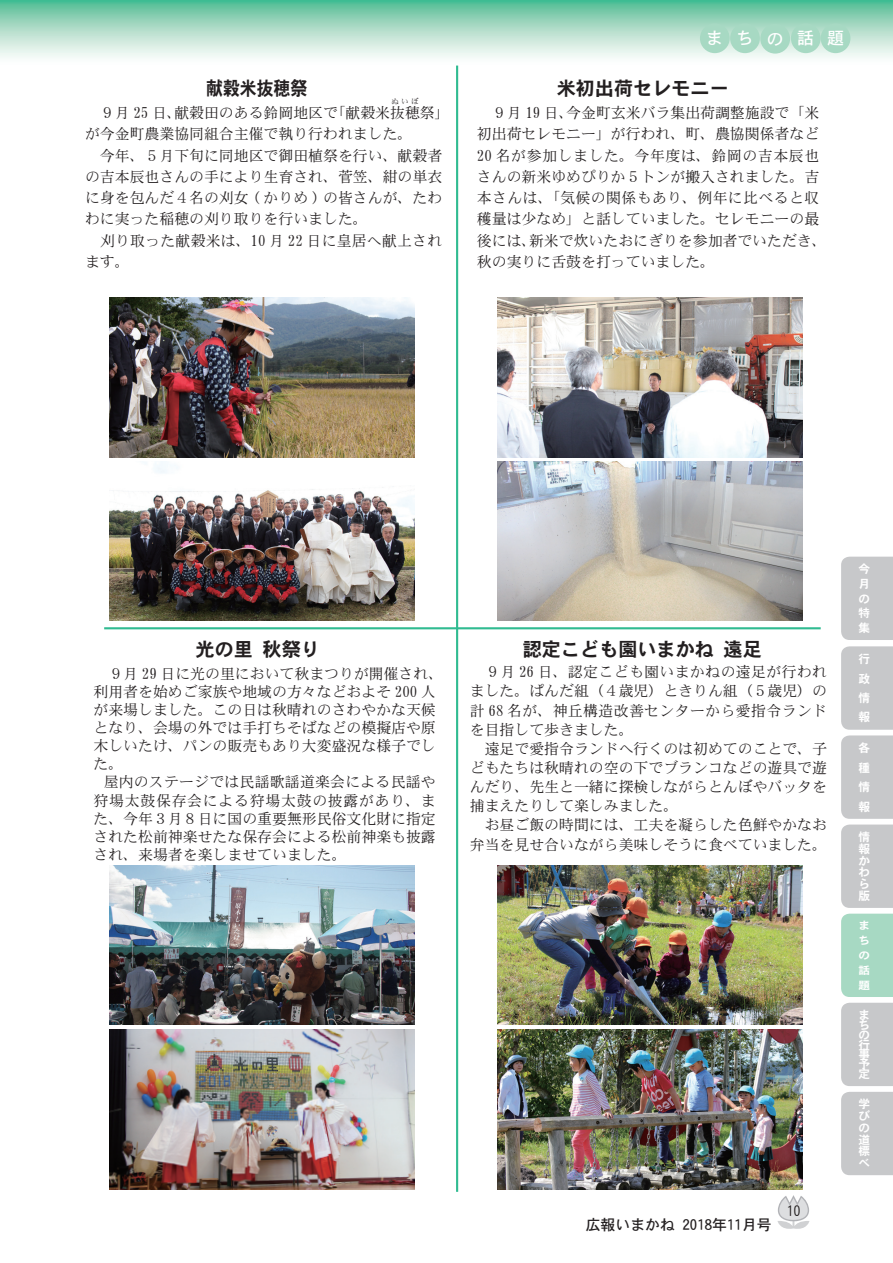
<style>
.page{position:relative;width:893px;height:1263px;background:#fff}
.page>*{position:absolute;margin:0;border:0;box-sizing:border-box;transform-origin:0 0}
.t1{font:19.2px "DFHS Gothic W7 WIN RKSJ H";color:#231f20}
.t2{font:19.2px "DFHS Gothic W7 WIN RKSJ H";color:#231f20;scale:.88 1}
.t3{font:16.95px "DFHS Gothic W5 WIN RKSJ H";color:#fff}
.t4{font:14.85px/19.2px "DFHS Mincho W3 WIN RKSJ H";color:#231f20}
.t5{font:14.85px "DFHS Mincho W3 WIN RKSJ H";letter-spacing:.04em;color:#231f20}
.t6{font:14.85px "DFHS Mincho W3 WIN RKSJ H";letter-spacing:.025em;color:#231f20}
.t7{font:14.85px "DFHS Gothic W5 WIN RKSJ H";color:#231f20}
.t8{font:14.4px "DF Maru Gothic Md WIN RKSJ H";color:#231f20}
.t9{font:11.7px/11.7px "DFHS Gothic W7 WIN RKSJ H";color:#fff;text-align:justify}
.t10{font:10.5px/14.9px "DFHS Gothic W7 WIN RKSJ H";color:#fff;text-align:justify;scale:1.11 1}
.t11{font:7.5px "DFHS Mincho W3 WIN RKSJ H";color:#231f20}
</style>
<div class="page">
<svg style="left:777px;top:1195px;width:32px;height:34px"></svg>
<svg style="left:0;top:0;width:893px;height:58px;background:#a7dbc6"></svg>
<div style="left:700px;top:23px;width:30px;height:30px;background:#a7d9c3;border-radius:50%"></div>
<div style="left:730px;top:23px;width:30px;height:30px;background:#a7d9c3;border-radius:50%"></div>
<div style="left:760px;top:24px;width:30px;height:30px;background:#a7d9c3;border-radius:50%"></div>
<div style="left:791px;top:23px;width:30px;height:30px;background:#a7d9c3;border-radius:50%"></div>
<div style="left:821px;top:23px;width:29px;height:30px;background:#a7d9c3;border-radius:50%"></div>
<div style="left:841px;top:646px;width:52px;height:262px;background:#c7c8ca"></div>
<div style="left:841px;top:914px;width:52px;height:83px;background:#a7d9c3"></div>
<div style="left:841px;top:1003px;width:52px;height:83px;background:#c7c8ca"></div>
<div style="left:841px;top:1092px;width:52px;height:83px;background:#c7c8ca"></div>
<div style="left:841px;top:557px;width:52px;height:83px;background:#c7c8ca"></div>
<hr style="left:104px;top:627px;width:717px;height:2px;background:#30bb91">
<hr style="left:456px;top:66px;width:2px;height:1126px;background:#30bb91">
<img style="left:497px;top:298px;width:305px;height:159px">
<img style="left:497px;top:461px;width:305px;height:160px">
<img style="left:110px;top:298px;width:305px;height:159px">
<img style="left:110px;top:461px;width:305px;height:160px">
<img style="left:497px;top:865px;width:305px;height:159px">
<img style="left:497px;top:1030px;width:305px;height:159px">
<img style="left:110px;top:865px;width:305px;height:159px">
<img style="left:110px;top:1030px;width:305px;height:159px">
<p class="t3" style="left:706px;top:30px;width:19px">ま</p>
<p class="t3" style="left:736px;top:30px;width:19px">ち</p>
<p class="t3" style="left:767px;top:30px;width:19px">の</p>
<p class="t3" style="left:797px;top:30px;width:19px">話</p>
<p class="t3" style="left:827px;top:30px;width:19px">題</p>
<p class="t2" style="left:206px;top:79px;width:116px">献穀米抜穂祭</p>
<p class="t11" style="left:391px;top:98px;width:29px">ぬいぼ</p>
<p class="t4" style="left:85px;top:124px;width:359px;line-height:21.3px">が今金町農業協同組合主催で執り行われました。<br>　今年、５月下旬に同地区で御田植祭を行い、献穀者の吉本辰也さんの手により生育され、菅笠、紺の単衣に身を包んだ４名の刈女 ( かりめ ) の皆さんが、たわわに実った稲穂の刈り取りを行いました。<br>　刈り取った献穀米は、10 月 22 日に皇居へ献上されます。</p>
<p class="t4" style="left:174px;top:104px;width:165px">献穀田のある鈴岡地区で</p>
<p class="t4" style="left:331px;top:104px;width:121px">「献穀米抜穂祭「</p>
<p class="t4" style="left:85px;top:104px;width:98px">　９月 25 日、</p>
<p class="t1" style="left:557px;top:79px;width:174px">米初出荷セレモニー</p>
<p class="t4" style="left:566px;top:104px;width:254px">今金町玄米バラ集出荷調整施設で「米</p>
<p class="t4" style="left:477px;top:104px;width:98px">　９月 19 日、</p>
<p class="t4" style="left:477px;top:125px;width:344px">初出荷セレモニー」が行われ、町、農協関係者など</p>
<p class="t5" style="left:477px;top:148px;width:344px">20 名が参加しました。今年度は、鈴岡の吉本辰也</p>
<p class="t4" style="left:477px;top:167px;width:344px">さんの新米ゆめぴりか５トンが搬入されました。吉</p>
<p class="t6" style="left:477px;top:190px;width:344px">本さんは、「気候の関係もあり、例年に比べると収</p>
<p class="t4" style="left:477px;top:210px;width:344px">穫量は少なめ」と話していました。セレモニーの最</p>
<p class="t4" style="left:529px;top:231px;width:299px">新米で炊いたおにぎりを参加者でいただき、</p>
<p class="t4" style="left:477px;top:230px;width:240px;line-height:21.3px">後には、<br>秋の実りに舌鼓を打っていました。</p>
<p class="t1" style="left:263px;top:640px;width:59px">秋祭り</p>
<p class="t1" style="left:196px;top:640px;width:59px">光の里</p>
<p class="t4" style="left:94px;top:665px;width:351px;line-height:18px">　９月 29 日に光の里において秋まつりが開催され、利用者を始めご家族や地域の方々などおよそ 200 人が来場しました。この日は秋晴れのさわやかな天候となり、会場の外では手打ちそばなどの模擬店や原木しいたけ、パンの販売もあり大変盛況な様子でした。</p>
<p class="t4" style="left:94px;top:773px;width:344px;line-height:18px;text-align:justify;text-indent:10px">屋内のステージでは民謡歌謡道楽会による民謡や狩場太鼓保存会による狩場太鼓の披露があり、また、今年３月８日に国の重要無形民俗文化財に指定された松前神楽せたな保存会による松前神楽も披露され、来場者を楽しませていました。</p>
<p class="t1" style="left:523px;top:640px;width:193px">認定こども園いまかね</p>
<p class="t4" style="left:470px;top:663px;width:359px">　９月 26 日、認定こども園いまかねの遠足が行われました。ぱんだ組（４歳児）ときりん組（５歳児）の計 68 名が、神丘構造改善センターから愛指令ランドを目指して歩きました。<br>　遠足で愛指令ランドへ行くのは初めてのことで、子どもたちは秋晴れの空の下でブランコなどの遊具で遊んだり、先生と一緒に探検しながらとんぼやバッタを捕まえたりして楽しみました。<br>　お昼ご飯の時間には、工夫を凝らした色鮮やかなお弁当を見せ合いながら美味しそうに食べていました。</p>
<p class="t1" style="left:724px;top:640px;width:40px">遠足</p>
<p class="t7" style="left:586px;top:1217px;width:91px">広報いまかね</p>
<p class="t7" style="left:682px;top:1217px;width:91px">2018年11月号</p>
<p class="t8" style="left:786px;top:1203px;width:16px">10</p>
<p class="t9" style="left:858px;top:562px;width:13px;line-height:14.5px;text-align:left">今月の特集</p>
<p class="t9" style="left:858px;top:649px;width:13px;line-height:19.5px">行政情報</p>
<p class="t9" style="left:858px;top:738px;width:13px;line-height:19.5px">各種情報</p>
<p class="t9" style="left:858px;top:831px;width:13px">情報かわら版</p>
<p class="t10" style="left:858px;top:918px;width:12px">まちの話題</p>
<p class="t9" style="left:858px;top:1010px;width:12px">ま</p>
<p class="t9" style="left:858px;top:1020px;width:12px;line-height:9.8px">ちの</p>
<p class="t9" style="left:858px;top:1039px;width:13px">行</p>
<p class="t9" style="left:858px;top:1049px;width:13px;line-height:9.8px">事予</p>
<p class="t9" style="left:858px;top:1068px;width:13px">定</p>
<p class="t9" style="left:858px;top:1099px;width:13px">学びの道標べ</p>
</div>
